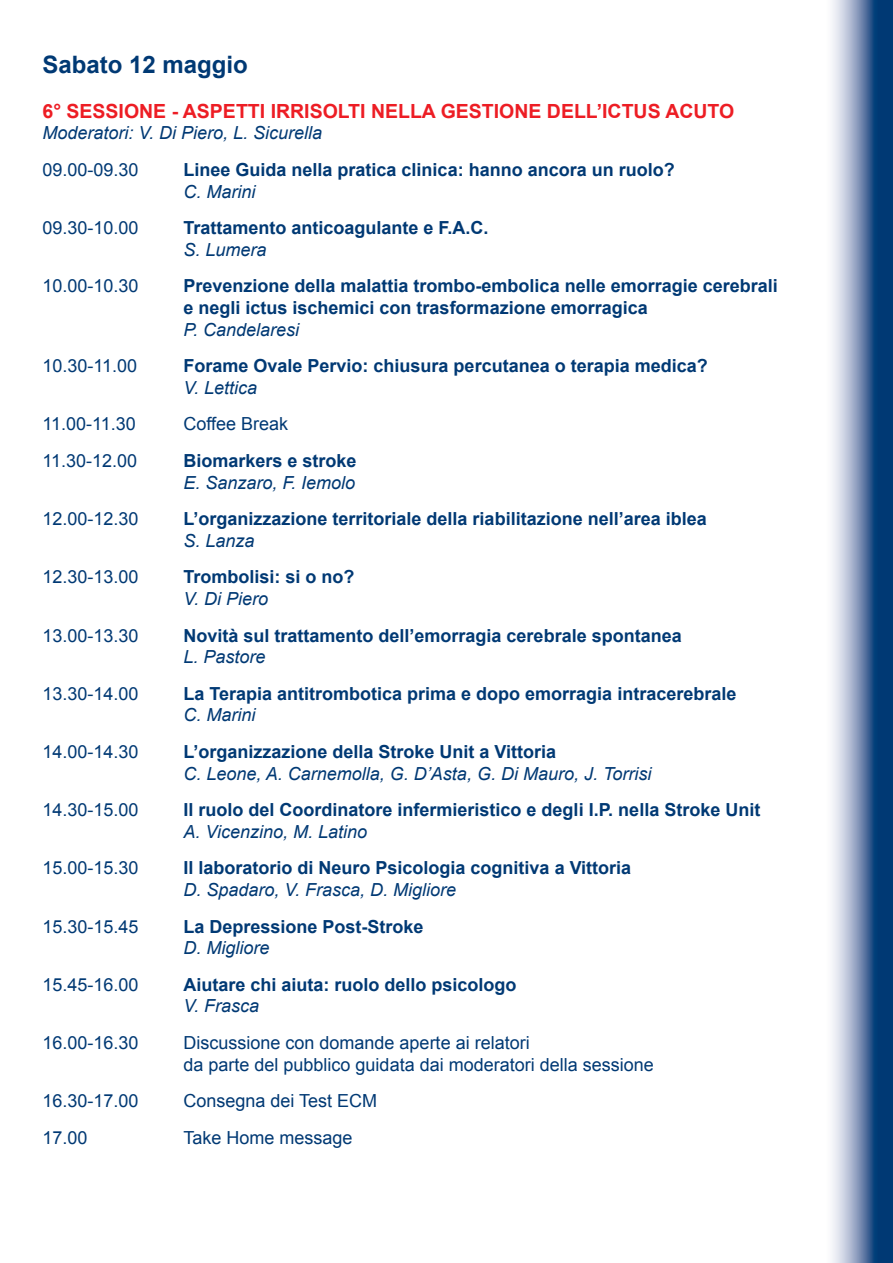
<style>
.page{position:relative;width:893px;height:1263px;background:#fff}
.page>*{position:absolute;margin:0;border:0;box-sizing:border-box;transform-origin:0 0}
.t1{font:700 24px "Arial";color:#003974}
.t2{font:700 19.5px "Arial";color:#ed1d24}
.t3{font:700 18px/21.6px "Arial";color:#003974}
.t4{font:18px/21.6px "Arial";color:#003974}
.t5{font:italic 18px "Arial";color:#003974}
</style>
<div class="page">
<svg style="left:832px;top:0;width:61px;height:1263px;background:#6886ac"></svg>
<h1 class="t1" style="left:43px;top:48px;width:207px">Sabato 12 maggio</h1>
<p class="t2" style="left:43px;top:98px;width:693px">6° SESSIONE - ASPETTI IRRISOLTI NELLA GESTIONE DELL’ICTUS ACUTO</p>
<p class="t5" style="left:43px;top:121px;width:281px">Moderatori: V. Di Piero, L. Sicurella</p>
<p class="t4" style="left:43px;top:159px;width:98px">09.00-09.30</p>
<p class="t3" style="left:184px;top:159px;width:493px">Linee Guida nella pratica clinica: hanno ancora un ruolo?</p>
<p class="t5" style="left:184px;top:180px;width:74px">C. Marini</p>
<p class="t4" style="left:43px;top:217px;width:98px">09.30-10.00</p>
<p class="t3" style="left:184px;top:218px;width:307px">Trattamento anticoagulante e F.A.C.</p>
<p class="t5" style="left:184px;top:238px;width:85px">S. Lumera</p>
<p class="t4" style="left:43px;top:275px;width:98px">10.00-10.30</p>
<p class="t3" style="left:184px;top:276px;width:596px">Prevenzione della malattia trombo-embolica nelle emorragie cerebrali e negli ictus ischemici con trasformazione emorragica</p>
<p class="t5" style="left:184px;top:318px;width:117px">P. Candelaresi</p>
<p class="t4" style="left:43px;top:355px;width:96px">10.30-11.00</p>
<p class="t3" style="left:184px;top:356px;width:526px">Forame Ovale Pervio: chiusura percutanea o terapia medica?</p>
<p class="t5" style="left:184px;top:376px;width:75px">V. Lettica</p>
<p class="t4" style="left:43px;top:413px;width:95px">11.00-11.30</p>
<p class="t4" style="left:184px;top:413px;width:106px">Coffee Break</p>
<p class="t4" style="left:43px;top:450px;width:96px">11.30-12.00</p>
<p class="t3" style="left:184px;top:450px;width:175px">Biomarkers e stroke</p>
<p class="t5" style="left:184px;top:471px;width:173px">E. Sanzaro, F. Iemolo</p>
<p class="t4" style="left:43px;top:508px;width:98px">12.00-12.30</p>
<p class="t3" style="left:184px;top:509px;width:525px">L’organizzazione territoriale della riabilitazione nell’area iblea</p>
<p class="t5" style="left:184px;top:529px;width:73px">S. Lanza</p>
<p class="t4" style="left:43px;top:566px;width:98px">12.30-13.00</p>
<p class="t3" style="left:184px;top:567px;width:173px">Trombolisi: si o no?</p>
<p class="t5" style="left:184px;top:587px;width:86px">V. Di Piero</p>
<p class="t4" style="left:43px;top:625px;width:98px">13.00-13.30</p>
<p class="t3" style="left:184px;top:625px;width:500px">Novità sul trattamento dell’emorragia cerebrale spontanea</p>
<p class="t5" style="left:184px;top:645px;width:84px">L. Pastore</p>
<p class="t4" style="left:43px;top:683px;width:98px">13.30-14.00</p>
<p class="t3" style="left:184px;top:683px;width:554px">La Terapia antitrombotica prima e dopo emorragia intracerebrale</p>
<p class="t5" style="left:184px;top:703px;width:74px">C. Marini</p>
<p class="t4" style="left:43px;top:741px;width:98px">14.00-14.30</p>
<p class="t3" style="left:184px;top:741px;width:374px">L’organizzazione della Stroke Unit a Vittoria</p>
<p class="t5" style="left:184px;top:762px;width:469px">C. Leone, A. Carnemolla, G. D’Asta, G. Di Mauro, J. Torrisi</p>
<p class="t4" style="left:43px;top:799px;width:98px">14.30-15.00</p>
<p class="t3" style="left:184px;top:799px;width:578px">Il ruolo del Coordinatore infermieristico e degli I.P. nella Stroke Unit</p>
<p class="t5" style="left:184px;top:820px;width:185px">A. Vicenzino, M. Latino</p>
<p class="t4" style="left:43px;top:857px;width:98px">15.00-15.30</p>
<p class="t3" style="left:184px;top:858px;width:449px">Il laboratorio di Neuro Psicologia cognitiva a Vittoria</p>
<p class="t5" style="left:184px;top:878px;width:274px">D. Spadaro, V. Frasca, D. Migliore</p>
<p class="t4" style="left:43px;top:916px;width:98px">15.30-15.45</p>
<p class="t3" style="left:184px;top:916px;width:242px">La Depressione Post-Stroke</p>
<p class="t5" style="left:184px;top:936px;width:88px">D. Migliore</p>
<p class="t4" style="left:43px;top:974px;width:98px">15.45-16.00</p>
<p class="t3" style="left:184px;top:974px;width:335px">Aiutare chi aiuta: ruolo dello psicologo</p>
<p class="t5" style="left:184px;top:994px;width:77px">V. Frasca</p>
<p class="t4" style="left:43px;top:1032px;width:98px">16.00-16.30</p>
<p class="t4" style="left:184px;top:1032px;width:472px">Discussione con domande aperte ai relatori<br>da parte del pubblico guidata dai moderatori della sessione</p>
<p class="t4" style="left:43px;top:1090px;width:98px">16.30-17.00</p>
<p class="t4" style="left:184px;top:1090px;width:195px">Consegna dei Test ECM</p>
<p class="t4" style="left:43px;top:1127px;width:47px">17.00</p>
<p class="t4" style="left:184px;top:1127px;width:171px">Take Home message</p>
</div>
